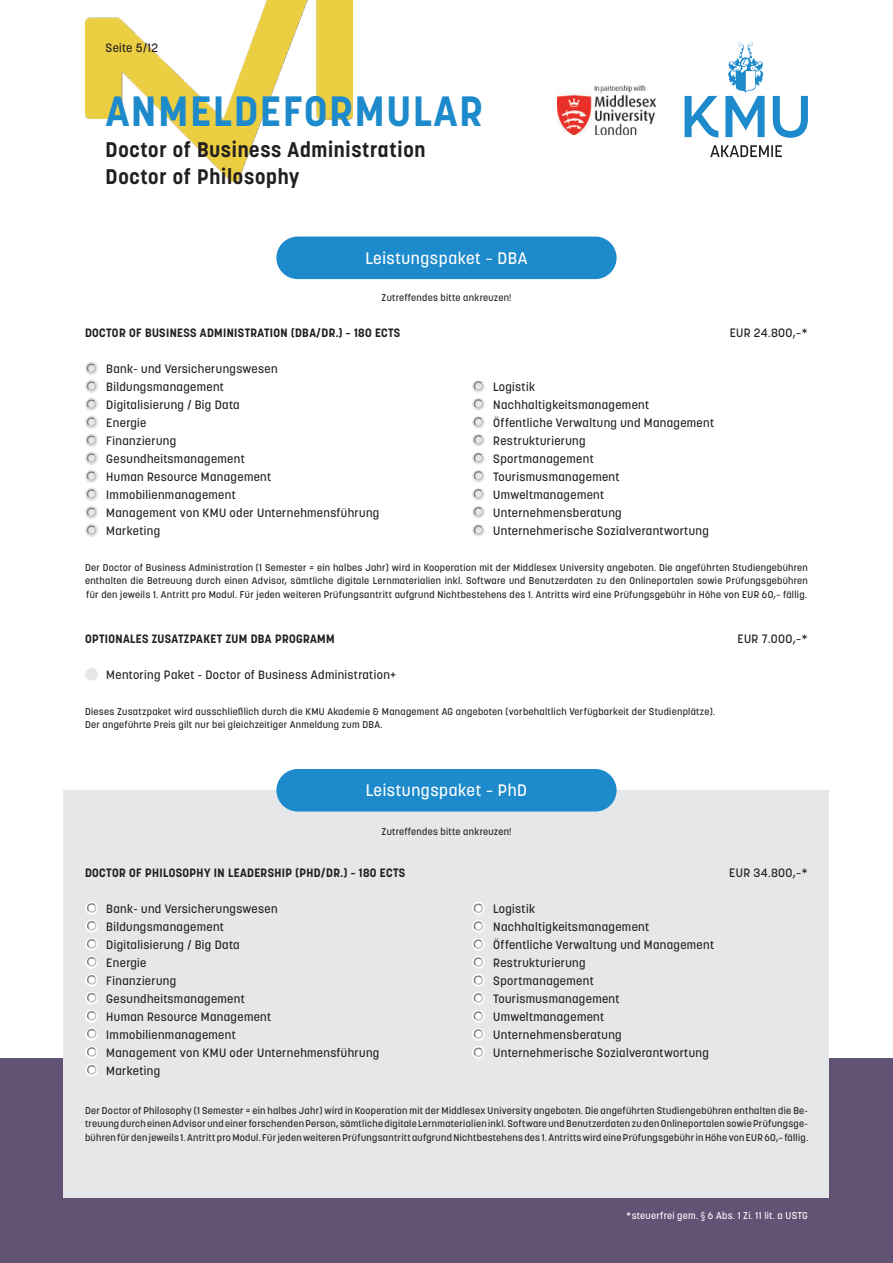
<style>
.page{position:relative;width:893px;height:1263px;background:#fff}
.page>*{position:absolute;margin:0;border:0;box-sizing:border-box;transform-origin:0 0}
.t1{font:700 42px "Korolev";letter-spacing:.05em;color:#1d8acb}
.t2{font:700 21px/27px "Korolev";letter-spacing:.035em;color:#231f20}
.t3{font:500 16.5px "Korolev";letter-spacing:.035em;color:#fff}
.t4{font:500 12px/18px "Korolev";letter-spacing:.03em;color:#231f20}
.t5{font:700 12px "Korolev";letter-spacing:.03em;color:#231f20}
.t6{font:500 9.75px/13.5px "Korolev";letter-spacing:.03em;color:#231f20;text-align:justify}
.t7{font:500 9.75px "Korolev";letter-spacing:.03em;color:#fff}
.s1{font-family:"Arial Narrow";font-weight:400}
</style>
<div class="page">
<img style="left:85px;top:0;width:268px;height:182px">
<div style="left:0;top:1058px;width:893px;height:205px;background:#625274"></div>
<div style="left:64px;top:790px;width:765px;height:408px;background:#e6e7e9"></div>
<img style="left:557px;top:86px;width:98px;height:48px">
<svg style="left:710px;top:145px;width:72px;height:12px"></svg>
<svg style="left:685px;top:43px;width:123px;height:95px"></svg>
<div style="left:85px;top:668px;width:13px;height:13px;background:#e6e7e9;border-radius:50%"></div>
<div style="left:276px;top:237px;width:341px;height:42px;background:#1d8acb;border-radius:21px"></div>
<svg style="left:85px;top:902px;width:13px;height:13px"></svg>
<svg style="left:85px;top:920px;width:13px;height:13px"></svg>
<svg style="left:85px;top:1064px;width:13px;height:13px"></svg>
<div style="left:276px;top:769px;width:341px;height:42px;background:#1d8acb;border-radius:21px"></div>
<div style="left:85px;top:506px;width:13px;height:13px;background:#e6e7e9;border-radius:50%"></div>
<svg style="left:85px;top:361px;width:13px;height:140px"></svg>
<svg style="left:85px;top:507px;width:13px;height:10px"></svg>
<svg style="left:85px;top:523px;width:13px;height:14px"></svg>
<svg style="left:472px;top:380px;width:13px;height:157px"></svg>
<svg style="left:85px;top:903px;width:13px;height:10px"></svg>
<svg style="left:85px;top:921px;width:13px;height:10px"></svg>
<svg style="left:85px;top:938px;width:13px;height:121px"></svg>
<svg style="left:85px;top:1065px;width:13px;height:10px"></svg>
<svg style="left:472px;top:902px;width:13px;height:157px"></svg>
<p class="t4" style="left:106px;top:39px;width:54px">Seite 5/12</p>
<h1 class="t1" style="left:106px;top:89px;width:379px">ANMELDEFORMULAR</h1>
<h2 class="t2" style="left:106px;top:136px;width:321px">Doctor of Business Administration<br>Doctor of Philosophy</h2>
<h3 class="t3" style="left:366px;top:249px;width:163px">Leistungspaket – DBA</h3>
<p class="t6" style="left:381px;top:291px;width:131px">Zutreffendes bitte ankreuzen!</p>
<p class="t5" style="left:85px;top:326px;width:317px">DOCTOR OF BUSINESS ADMINISTRATION (DBA/DR.) – 180 ECTS</p>
<p class="t4" style="left:106px;top:360px;width:275px">Bank- und Versicherungswesen<br>Bildungsmanagement<br>Digitalisierung / Big Data<br>Energie<br>Finanzierung<br>Gesundheitsmanagement<br>Human Resource Management<br>Immobilienmanagement<br>Management von KMU oder Unternehmensführung<br>Marketing</p>
<p class="t4" style="left:493px;top:378px;width:222px">Logistik<br>Nachhaltigkeitsmanagement<br>Öffentliche Verwaltung und Management<br>Restrukturierung<br>Sportmanagement<br>Tourismusmanagement<br>Umweltmanagement<br>Unternehmensberatung<br>Unternehmerische Sozialverantwortung</p>
<p class="t4" style="left:730px;top:324px;width:80px">EUR 24.800,–*</p>
<p class="t6" style="left:85px;top:561px;width:724px">Der Doctor of Business Administration (1 Semester = ein halbes Jahr) wird in Kooperation mit der Middlesex University angeboten. Die angeführten Studiengebühren enthalten die Betreuung durch einen Advisor, sämtliche digitale Lernmaterialien inkl. Software und Benutzerdaten zu den Onlineportalen sowie Prüfungsgebühren für den jeweils 1. Antritt pro Modul. Für jeden weiteren Prüfungsantritt aufgrund Nichtbestehens des 1. Antritts wird eine Prüfungsgebühr in Höhe von EUR 60,– fällig.</p>
<p class="t5" style="left:85px;top:632px;width:251px">OPTIONALES ZUSATZPAKET ZUM DBA PROGRAMM</p>
<p class="t4" style="left:106px;top:666px;width:291px">Mentoring Paket - Doctor of Business Administration+</p>
<p class="t6" style="left:85px;top:705px;width:631px">Dieses Zusatzpaket wird ausschließlich durch die KMU Akademie &amp; Management AG angeboten (vorbehaltlich Verfügbarkeit der Studienplätze).<br>Der angeführte Preis gilt nur bei gleichzeitiger Anmeldung zum DBA.</p>
<p class="t4" style="left:737px;top:630px;width:72px">EUR 7.000,–*</p>
<h3 class="t3" style="left:366px;top:782px;width:163px">Leistungspaket – PhD</h3>
<p class="t6" style="left:381px;top:825px;width:131px">Zutreffendes bitte ankreuzen!</p>
<p class="t5" style="left:85px;top:866px;width:322px">DOCTOR OF PHILOSOPHY IN LEADERSHIP (PHD/DR.) – 180 ECTS</p>
<p class="t4" style="left:106px;top:900px;width:275px">Bank- und Versicherungswesen<br>Bildungsmanagement<br>Digitalisierung / Big Data<br>Energie<br>Finanzierung<br>Gesundheitsmanagement<br>Human Resource Management<br>Immobilienmanagement<br>Management von KMU oder Unternehmensführung<br>Marketing</p>
<p class="t4" style="left:493px;top:900px;width:222px">Logistik<br>Nachhaltigkeitsmanagement<br>Öffentliche Verwaltung und Management<br>Restrukturierung<br>Sportmanagement<br>Tourismusmanagement<br>Umweltmanagement<br>Unternehmensberatung<br>Unternehmerische Sozialverantwortung</p>
<p class="t4" style="left:729px;top:864px;width:80px">EUR 34.800,–*</p>
<p class="t6" style="left:85px;top:1104px;width:724px">Der Doctor of Philosophy (1 Semester = ein halbes Jahr) wird in Kooperation mit der Middlesex University angeboten. Die angeführten Studiengebühren enthalten die Be&shy;treuung durch einen Advisor und einer forschenden Person, sämtliche digitale Lernmaterialien inkl. Software und Benutzerdaten zu den Onlineportalen sowie Prüfungsge&shy;bühren für den jeweils 1. Antritt pro Modul. Für jeden weiteren Prüfungsantritt aufgrund Nichtbestehens des 1. Antritts wird eine Prüfungsgebühr in Höhe von EUR 60,– fällig.</p>
<p class="t7" style="left:626px;top:1210px;width:183px">*steuerfrei gem. <span class="s1">§</span> 6 Abs. 1 Zi. 11 lit. a USTG</p>
</div>
